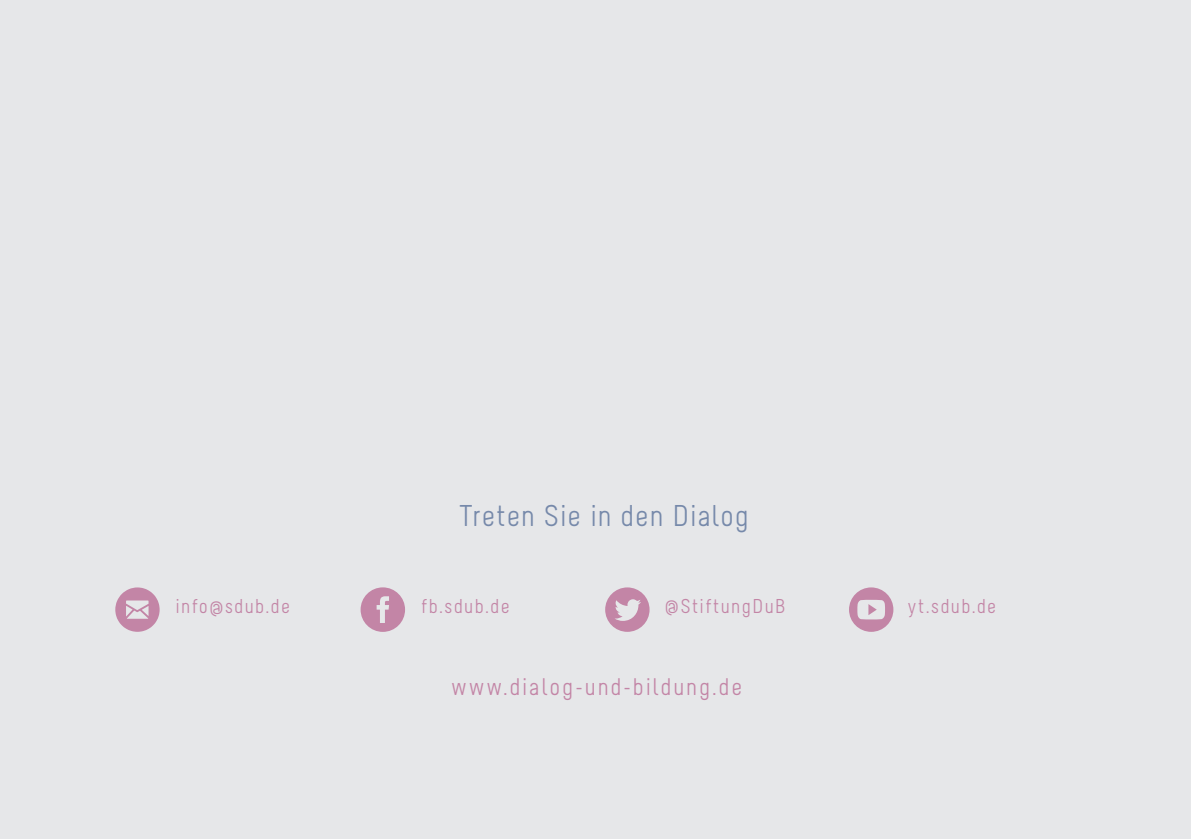
<style>
.page{position:relative;width:1191px;height:839px;background:#fff}
.page>*{position:absolute;margin:0;border:0;box-sizing:border-box;transform-origin:0 0}
.t1{font:30px "Melbourne";letter-spacing:.035em;color:#7689aa}
.t2{font:24px "Melbourne";letter-spacing:.075em;color:#c385a6}
.t3{font:20px "Melbourne";letter-spacing:.07em;color:#c385a6}
</style>
<div class="page">
<div style="left:1px;top:0;width:1190px;height:838px;background:#e6e7e9"></div>
<svg style="left:605px;top:587px;width:44px;height:44px"></svg>
<svg style="left:849px;top:587px;width:44px;height:44px"></svg>
<svg style="left:115px;top:587px;width:45px;height:44px"></svg>
<svg style="left:360px;top:587px;width:45px;height:44px"></svg>
<h1 class="t1" style="left:459px;top:499px;width:292px">Treten Sie in den Dialog</h1>
<p class="t3" style="left:176px;top:595px;width:116px">info@sdub.de</p>
<p class="t3" style="left:421px;top:595px;width:90px">fb.sdub.de</p>
<p class="t3" style="left:664px;top:595px;width:122px">@StiftungDuB</p>
<p class="t3" style="left:908px;top:595px;width:90px">yt.sdub.de</p>
<p class="t2" style="left:451px;top:672px;width:292px">www.dialog-und-bildung.de</p>
</div>
